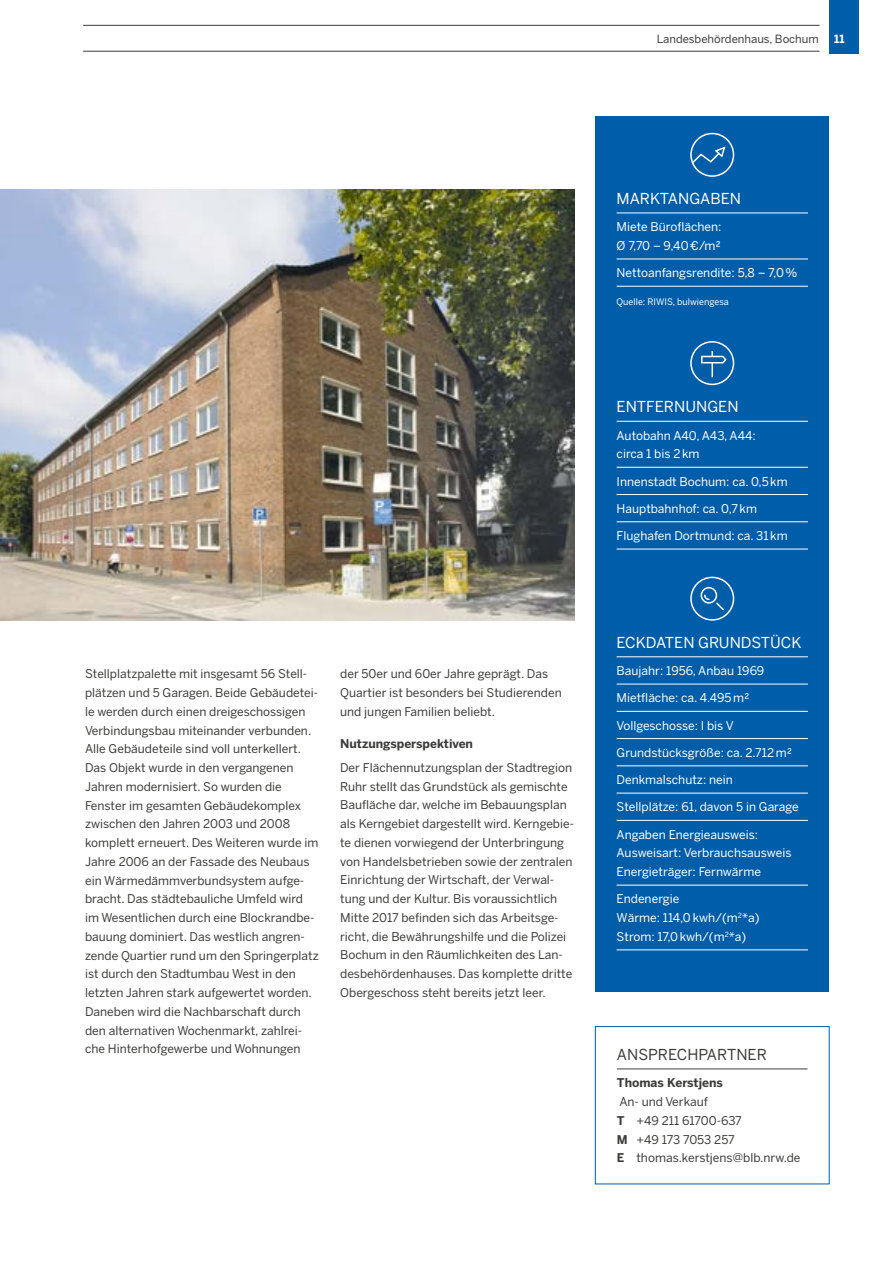
<style>
.page{position:relative;width:893px;height:1263px;background:#fff}
.page>*{position:absolute;margin:0;border:0;box-sizing:border-box;transform-origin:0 0}
.t1{font:15px "Benton Sans";color:#fff}
.t2{font:15px "Benton Sans";color:#3c3c3b}
.t3{font:12px/18.8px "Benton Sans";color:#3c3c3b}
.t4{font:12px/18.8px "Benton Sans";color:#fff}
.t5{font:700 12px "Benton Sans";color:#3c3c3b}
.t6{font:11.25px "Benton Sans";color:#3c3c3b}
.t7{font:700 11.25px "Benton Sans";color:#fff}
.t8{font:9px "Benton Sans";color:#fff}
.s1{font-weight:700}
</style>
<div class="page">
<div style="left:829px;top:0;width:30px;height:54px;background:#005da9"></div>
<hr style="left:83px;top:25px;width:737px;height:1px;background:#3c3c3b">
<hr style="left:83px;top:51px;width:737px;height:1px;background:#3c3c3b">
<div style="left:595px;top:116px;width:234px;height:876px;background:#005da9"></div>
<hr style="left:617px;top:213px;width:191px;height:1px;background:#fff">
<hr style="left:617px;top:259px;width:191px;height:1px;background:#fff">
<hr style="left:617px;top:286px;width:191px;height:1px;background:#fff">
<hr style="left:617px;top:421px;width:191px;height:1px;background:#fff">
<hr style="left:617px;top:467px;width:191px;height:1px;background:#fff">
<hr style="left:617px;top:494px;width:191px;height:1px;background:#fff">
<hr style="left:617px;top:521px;width:191px;height:1px;background:#fff">
<hr style="left:617px;top:549px;width:191px;height:1px;background:#fff">
<hr style="left:617px;top:656px;width:191px;height:1px;background:#fff">
<hr style="left:617px;top:684px;width:191px;height:1px;background:#fff">
<hr style="left:617px;top:711px;width:191px;height:1px;background:#fff">
<hr style="left:617px;top:738px;width:191px;height:1px;background:#fff">
<hr style="left:617px;top:765px;width:191px;height:1px;background:#fff">
<hr style="left:617px;top:793px;width:191px;height:1px;background:#fff">
<hr style="left:617px;top:820px;width:191px;height:1px;background:#fff">
<hr style="left:617px;top:885px;width:191px;height:1px;background:#fff">
<hr style="left:617px;top:949px;width:191px;height:1px;background:#fff">
<div style="left:690px;top:133px;width:44px;height:44px;border:2px solid #fff;border-radius:50%"></div>
<svg style="left:691px;top:145px;width:35px;height:20px"></svg>
<div style="left:690px;top:341px;width:44px;height:44px;border:2px solid #fff;border-radius:50%"></div>
<hr style="left:711px;top:351px;width:2px;height:26px;background:#fff">
<svg style="left:701px;top:355px;width:26px;height:9px"></svg>
<div style="left:690px;top:577px;width:44px;height:44px;border:2px solid #fff;border-radius:50%"></div>
<div style="left:701px;top:587px;width:16px;height:17px;border:2px solid #fff;border-radius:50%"></div>
<svg style="left:703px;top:594px;width:21px;height:17px"></svg>
<img style="left:0;top:189px;width:574px;height:431px">
<hr style="left:617px;top:1068px;width:190px;height:1px;background:#3c3c3b">
<div style="left:595px;top:1026px;width:235px;height:158px;border:1px solid #005da9"></div>
<p class="t6" style="left:657px;top:32px;width:164px">Landesbehördenhaus, Bochum</p>
<p class="t7" style="left:834px;top:32px;width:12px">11</p>
<p class="t3" style="left:85px;top:664px;width:235px">Stellplatzpalette mit insgesamt 56 Stell&shy;plätzen und 5 Garagen. Beide Gebäudetei&shy;le werden durch einen dreigeschossigen Verbindungsbau miteinander verbunden.<br>Alle Gebäudeteile sind voll unterkellert.<br>Das Objekt wurde in den vergangenen Jahren modernisiert. So wurden die Fenster im gesamten Gebäudekomplex zwischen den Jahren 2003 und 2008 komplett erneuert. Des Weiteren wurde im Jahre 2006 an der Fassade des Neubaus ein Wärmedämmverbundsystem aufge&shy;bracht. Das städtebauliche Umfeld wird im Wesentlichen durch eine Blockrandbe&shy;bauung dominiert. Das westlich angren&shy;zende Quartier rund um den Springerplatz ist durch den Stadtumbau West in den letzten Jahren stark aufgewertet worden.<br>Daneben wird die Nachbarschaft durch den alternativen Wochenmarkt, zahlrei&shy;che Hinterhofgewerbe und Wohnungen</p>
<p class="t3" style="left:340px;top:664px;width:223px">der 50er und 60er Jahre geprägt. Das<br>Quartier ist besonders bei Studierenden und jungen Familien beliebt.</p>
<p class="t5" style="left:340px;top:736px;width:134px">Nutzungsperspektiven</p>
<p class="t3" style="left:340px;top:758px;width:235px">Der Flächennutzungsplan der Stadtregion Ruhr stellt das Grundstück als gemischte Baufläche dar, welche im Bebauungsplan als Kerngebiet dargestellt wird. Kerngebie&shy;te dienen vorwiegend der Unterbringung von Handelsbetrieben sowie der zentralen Einrichtung der Wirtschaft, der Verwal&shy;tung und der Kultur. Bis voraussichtlich Mitte 2017 befinden sich das Arbeitsge&shy;richt, die Bewährungshilfe und die Polizei Bochum in den Räumlichkeiten des Lan&shy;desbehördenhauses. Das komplette dritte Obergeschoss steht bereits jetzt leer.</p>
<p class="t1" style="left:617px;top:190px;width:126px">MARKTANGABEN</p>
<p class="t4" style="left:617px;top:217px;width:106px">Miete Büroflächen:<br>Ø 7,70 – 9,40 €/m²</p>
<p class="t4" style="left:617px;top:263px;width:182px">Nettoanfangsrendite: 5,8 – 7,0%</p>
<p class="t8" style="left:617px;top:296px;width:114px">Quelle: RIWIS, bulwiengesa</p>
<p class="t1" style="left:617px;top:398px;width:124px">ENTFERNUNGEN</p>
<p class="t4" style="left:617px;top:426px;width:141px">Autobahn A40, A43, A44: circa 1 bis 2km</p>
<p class="t4" style="left:617px;top:472px;width:173px">Innenstadt Bochum: ca. 0,5km</p>
<p class="t4" style="left:617px;top:499px;width:142px">Hauptbahnhof: ca. 0,7km</p>
<p class="t4" style="left:617px;top:526px;width:173px">Flughafen Dortmund: ca. 31km</p>
<p class="t1" style="left:617px;top:634px;width:186px">ECKDATEN GRUNDSTÜCK</p>
<p class="t4" style="left:617px;top:661px;width:149px">Baujahr: 1956, Anbau 1969</p>
<p class="t4" style="left:617px;top:688px;width:135px">Mietfläche: ca. 4.495m²</p>
<p class="t4" style="left:617px;top:716px;width:119px">Vollgeschosse: I bis V</p>
<p class="t4" style="left:617px;top:743px;width:177px">Grundstücksgröße: ca. 2.712m²</p>
<p class="t4" style="left:617px;top:770px;width:118px">Denkmalschutz: nein</p>
<p class="t4" style="left:617px;top:797px;width:184px">Stellplätze: 61, davon 5 in Garage</p>
<p class="t4" style="left:617px;top:825px;width:176px">Angaben Energieausweis:<br>Ausweisart: Verbrauchsausweis<br>Energieträger: Fernwärme</p>
<p class="t4" style="left:617px;top:889px;width:144px">Endenergie<br>Wärme: 114,0 kwh/(m<sup>2</sup>*a)<br>Strom: 17,0kwh/(m<sup>2</sup>*a)</p>
<p class="t2" style="left:617px;top:1046px;width:151px">ANSPRECHPARTNER</p>
<p class="t5" style="left:617px;top:1076px;width:108px">Thomas Kerstjens</p>
<p class="t3" style="left:617px;top:1092px;width:185px">An- und Verkauf<br><span class="s1">T</span> +49 211 61700-637<br><span class="s1">M</span> +49 173 7053 257<br><span class="s1">E</span> thomas.kerstjens@blb.nrw.de</p>
</div>
